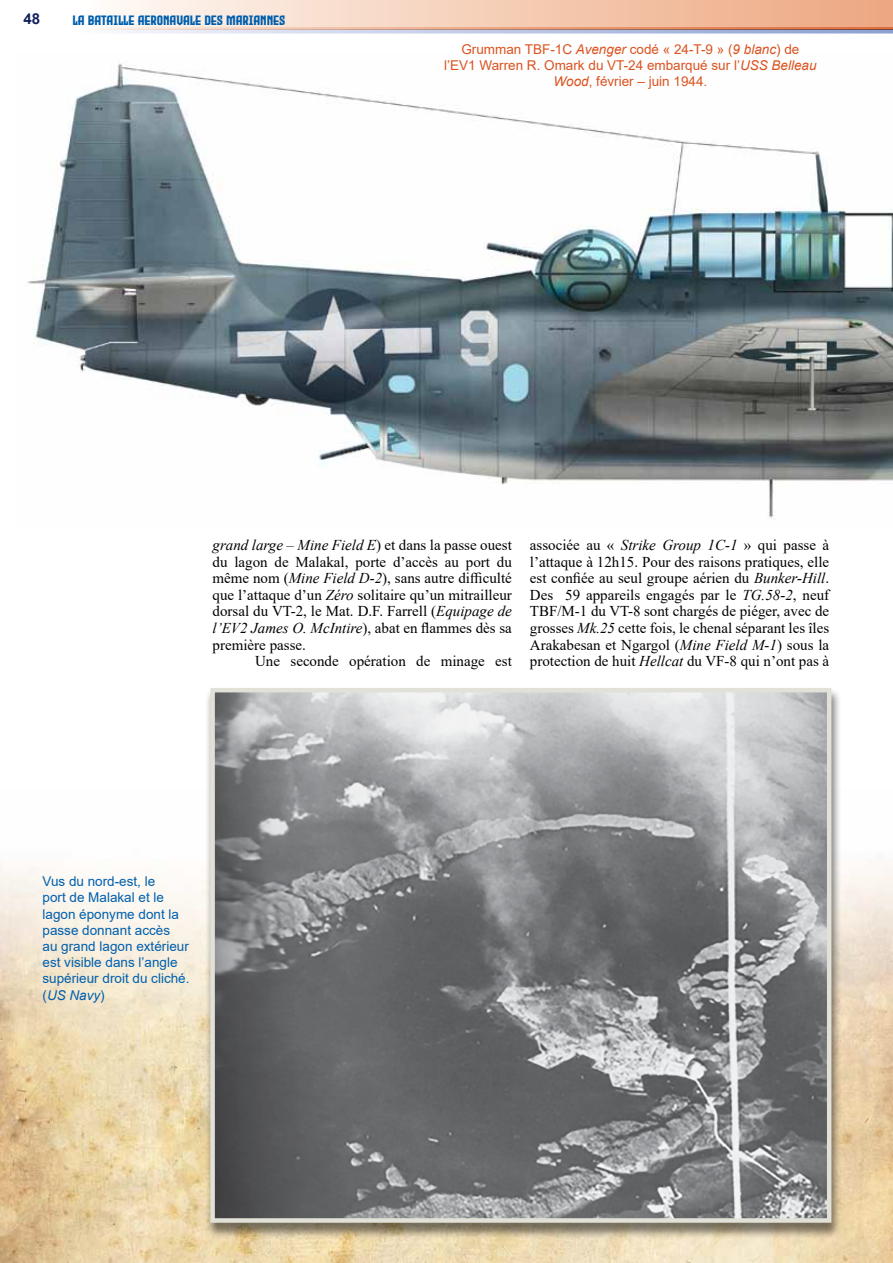
<style>
.page{position:relative;width:893px;height:1263px;background:#fff}
.page>*{position:absolute;margin:0;border:0;box-sizing:border-box;transform-origin:0 0}
.t1{font:15px/16.5px "Times New Roman";color:#000;text-align:justify}
.t2{font:700 15px "Arial";color:#11205c}
.t3{font:13.5px/16.2px "Arial";color:#005fae}
.t4{font:13.5px/16.2px "Arial";color:#db521f;text-align:center}
.t5{font:13.5px "Evil Empire";letter-spacing:.02em;color:#005fae}
.s1{font-style:italic}
</style>
<div class="page">
<img style="left:0;top:864px;width:893px;height:399px">
<img style="left:27px;top:63px;width:866px;height:456px">
<div style="left:205px;top:688px;width:637px;height:551px;background:#000;opacity:.5"></div>
<img style="left:215px;top:693px;width:611px;height:525px">
<div style="left:210px;top:688px;width:621px;height:535px;border:4px solid #e2e1d8"></div>
<div style="left:78px;top:0;width:815px;height:29px;background:linear-gradient(to right,#fffbf7,#eda67e)"></div>
<svg style="left:99px;top:29px;width:794px;height:5px;background:#c2c2d4"></svg>
<p class="t2" style="left:24px;top:8px;width:18px">48</p>
<p class="t5" style="left:73px;top:14px;width:214px">LA BATAILLE AERONAVALE DES MARIANNES</p>
<p class="t4" style="left:444px;top:41px;width:374px">Grumman TBF-1C <span class="s1">Avenger</span> codé « 24-T-9 » (<span class="s1">9 blanc</span>) de l’EV1 Warren R. Omark du VT-24 embarqué sur l’<span class="s1">USS Belleau<br>Wood</span>, février – juin 1944.</p>
<p class="t1" style="left:213px;top:537px;width:301px"><span class="s1">grand large – Mine Field E</span>) et dans la passe ouest du lagon de Malakal, porte d’accès au port du même nom (<span class="s1">Mine Field D-2</span>), sans autre difficulté que l’attaque d’un <span class="s1">Zéro</span> solitaire qu’un mitrailleur dorsal du VT-2, le Mat. D.F. Farrell (<span class="s1">Equipage de l’EV2 James O. McIntire</span>), abat en flammes dès sa première passe.</p>
<p class="t1" style="left:255px;top:652px;width:258px">Une seconde opération de minage est</p>
<p class="t1" style="left:530px;top:537px;width:301px">associée au « <span class="s1">Strike Group 1C-1</span> » qui passe à l’attaque à 12h15. Pour des raisons pratiques, elle est confiée au seul groupe aérien du <span class="s1">Bunker-Hill</span>.<br>Des 59 appareils engagés par le <span class="s1">TG.58-2</span>, neuf TBF/M-1 du VT-8 sont chargés de piéger, avec de grosses <span class="s1">Mk.25</span> cette fois, le chenal séparant les îles Arakabesan et Ngargol (<span class="s1">Mine Field M-1</span>) sous la protection de huit <span class="s1">Hellcat</span> du VF-8 qui n’ont pas à</p>
<p class="t3" style="left:43px;top:873px;width:149px">Vus du nord-est, le<br>port de Malakal et le lagon éponyme dont la passe donnant accès<br>au grand lagon extérieur est visible dans l’angle supérieur droit du cliché. (<span class="s1">US Navy</span>)</p>
</div>
